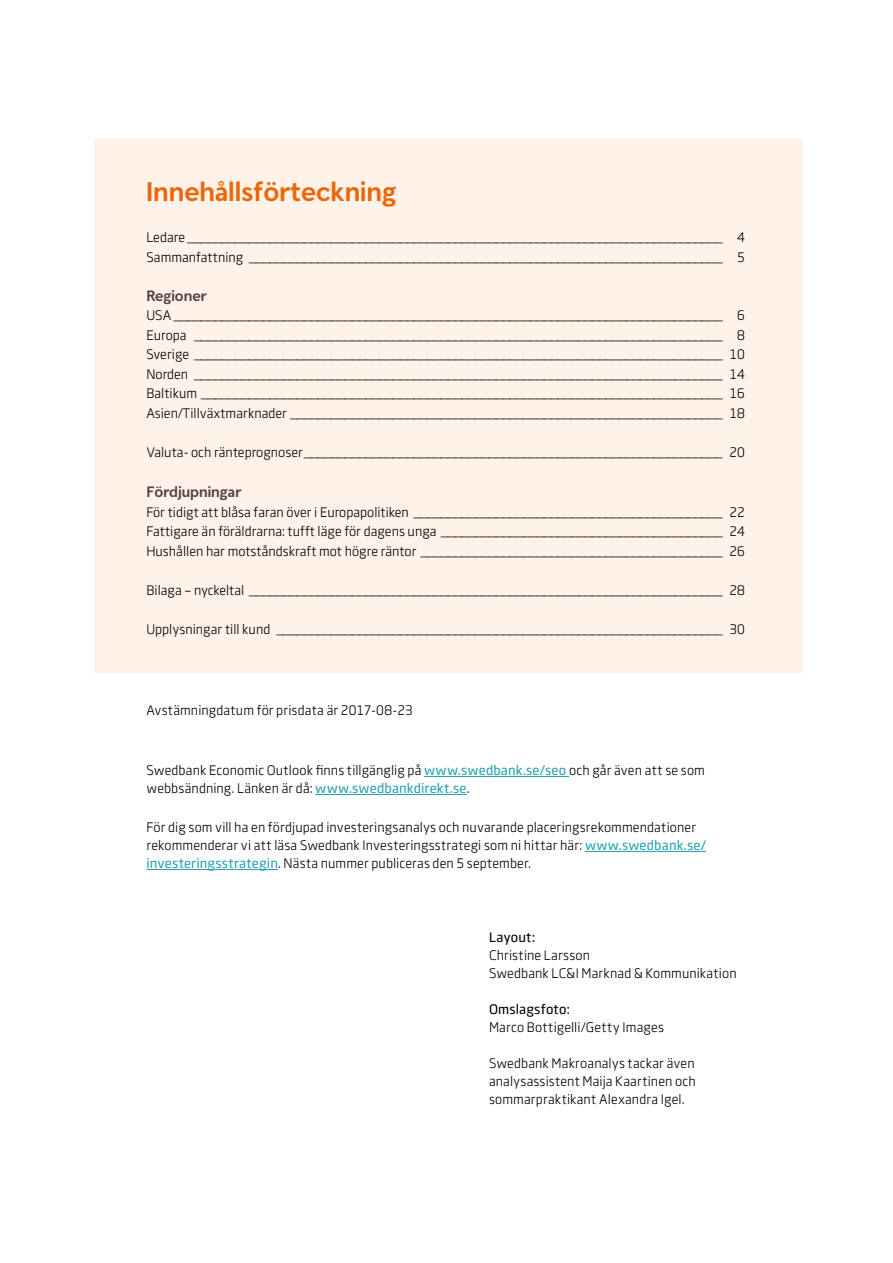
<style>
.page{position:relative;width:893px;height:1263px;background:#fff}
.page>*{position:absolute;margin:0;border:0;box-sizing:border-box;transform-origin:0 0}
.t1{font:700 27px "Swedbank Headline";color:#ec6608}
.t2{font:700 15px "Swedbank Headline";color:#55443e}
.t3{font:13.5px/19.5px "Swedbank Sans";letter-spacing:.005em;color:#000}
.t4{font:500 13.5px "Swedbank Sans";letter-spacing:.01em;color:#000}
.s1{font-weight:500;color:#26a2b1}
</style>
<div class="page">
<div style="left:94px;top:140px;width:709px;height:533px;background:#fef2e9"></div>
<hr style="left:424px;top:776px;width:145px;height:1px;background:#26a2b1">
<hr style="left:315px;top:794px;width:152px;height:1px;background:#26a2b1">
<hr style="left:585px;top:851px;width:121px;height:1px;background:#26a2b1">
<hr style="left:146px;top:869px;width:132px;height:1px;background:#26a2b1">
<h1 class="t1" style="left:146px;top:176px;width:252px">Innehållsförteckning</h1>
<p class="t3" style="left:146px;top:228px;width:600px">Ledare ______________________________________________________________________________ 4<br>Sammanfattning _____________________________________________________________________ 5</p>
<p class="t2" style="left:146px;top:286px;width:62px">Regioner</p>
<p class="t3" style="left:146px;top:306px;width:600px;text-align:justify">USA ________________________________________________________________________________ 6<br>Europa _____________________________________________________________________________ 8<br>Sverige _____________________________________________________________________________ 10<br>Norden _____________________________________________________________________________ 14<br>Baltikum ____________________________________________________________________________ 16<br>Asien/Tillväxtmarknader _______________________________________________________________ 18</p>
<p class="t3" style="left:146px;top:442px;width:600px">Valuta- och ränteprognoser_____________________________________________________________ 20</p>
<p class="t2" style="left:146px;top:483px;width:97px">Fördjupningar</p>
<p class="t3" style="left:146px;top:502px;width:600px;text-align:justify">För tidigt att blåsa faran över i Europapolitiken _____________________________________________ 22<br>Fattigare än föräldrarna: tufft läge för dagens unga _________________________________________ 24<br>Hushållen har motståndskraft mot högre räntor ____________________________________________ 26</p>
<p class="t3" style="left:146px;top:580px;width:600px">Bilaga – nyckeltal _____________________________________________________________________ 28</p>
<p class="t3" style="left:146px;top:619px;width:600px">Upplysningar till kund _________________________________________________________________ 30</p>
<p class="t3" style="left:146px;top:700px;width:268px">Avstämningdatum för prisdata är 2017-08-23</p>
<p class="t3" style="left:146px;top:761px;width:560px;line-height:18px">Swedbank Economic Outlook finns tillgänglig på <span class="s1">www.swedbank.se/seo</span> och går även att se som webbsändning. Länken är då: <span class="s1">www.swedbankdirekt.se</span>.</p>
<p class="t3" style="left:146px;top:818px;width:561px;line-height:18px">För dig som vill ha en fördjupad investeringsanalys och nuvarande placeringsrekommendationer rekommenderar vi att läsa Swedbank Investeringsstrategi som ni hittar här: <span class="s1">www.swedbank.se/ investeringsstrategin</span>. Nästa nummer publiceras den 5 september.</p>
<p class="t4" style="left:489px;top:928px;width:48px">Layout:</p>
<p class="t3" style="left:489px;top:946px;width:249px;line-height:18px">Christine Larsson<br>Swedbank LC&amp;I Marknad &amp; Kommunikation</p>
<p class="t4" style="left:489px;top:1000px;width:82px">Omslagsfoto:</p>
<p class="t3" style="left:489px;top:1017px;width:176px">Marco Bottigelli/Getty Images</p>
<p class="t3" style="left:489px;top:1054px;width:208px;line-height:18px;text-align:justify">Swedbank Makroanalys tackar även analysassistent Maija Kaartinen och sommarpraktikant Alexandra Igel.</p>
</div>
